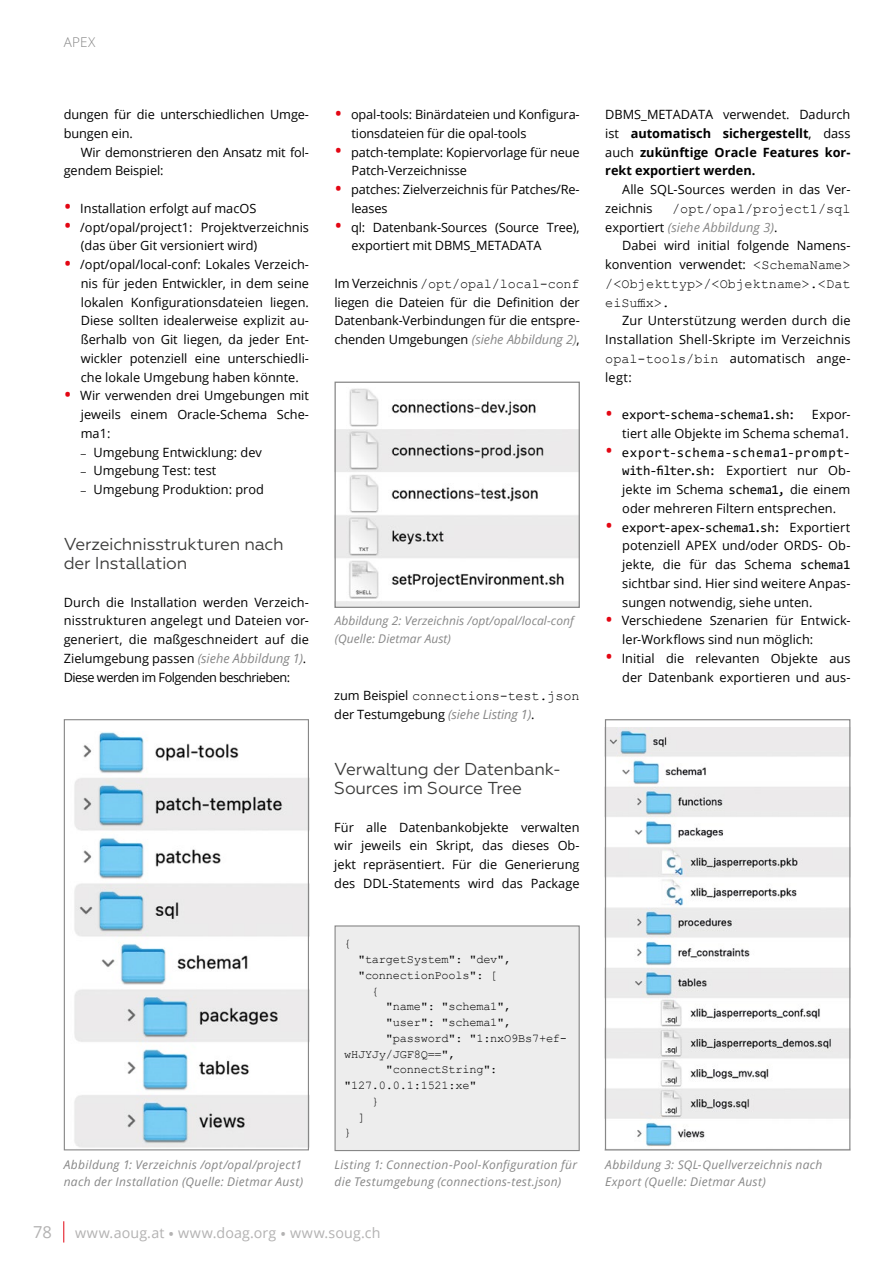
<style>
.page{position:relative;width:893px;height:1263px;background:#fff}
.page>*{position:absolute;margin:0;border:0;box-sizing:border-box;transform-origin:0 0}
.t1{font:17.25px/18.8px "Geometria";letter-spacing:-.015em;color:#3c3c3b}
.t2{font:16.5px "Open Sans";color:#b3b2b2}
.t3{font:14.25px "Open Sans";letter-spacing:.01em;color:#b3b2b2}
.t4{font:13.5px/18.8px "Courier New";color:#000}
.t5{font:13.5px "Consolas";color:#000}
.t6{font:13.5px "Consolas";letter-spacing:.06em;color:#000}
.t7{font:300 13.5px "Open Sans";color:#878787}
.t8{font:12.75px/18.8px "Open Sans";color:#000}
.t9{font:700 12.75px/18.8px "Open Sans";color:#000;text-align:justify}
.t10{font:italic 12.75px "Open Sans";color:#878787}
.t11{font:italic 12px/17.2px "Open Sans";letter-spacing:.025em;color:#878787}
.t12{font:12px "Courier New";letter-spacing:-.02em;color:#000}
.t13{font:italic 12px/17.2px "Open Sans";letter-spacing:.005em;color:#878787}
.s1{font-size:21px;color:#e30613}
.s2{font-family:"Stone Serif Std";font-weight:500;font-size:10.5px}
.s3{font-style:italic;color:#878787}
.s4{font-family:"Open Sans";font-size:12.75px}
.s5{font-size:16.5px}
.s6{font-weight:400}
.s7{font-style:normal;color:#000}
.s8{font-family:"Courier New";font-size:13.5px}
.s9{font-family:"Open Sans";font-size:21px;color:#e30613}
.s10{font-family:"Consolas";font-size:13.5px}
</style>
<div class="page">
<svg style="left:63px;top:1221px;width:1px;height:21px"></svg>
<img style="left:74px;top:732px;width:233px;height:416px">
<div style="left:64px;top:719px;width:245px;height:431px;border:1px solid #878787"></div>
<img style="left:336px;top:388px;width:242px;height:218px">
<div style="left:334px;top:382px;width:246px;height:226px;border:1px solid #878787"></div>
<img style="left:607px;top:728px;width:241px;height:419px">
<div style="left:605px;top:719px;width:245px;height:431px;border:1px solid #878787"></div>
<div style="left:335px;top:926px;width:244px;height:224px;background:#ededed"></div>
<div style="left:334px;top:925px;width:246px;height:226px;border:1px solid #878787"></div>
<p class="t7" style="left:64px;top:33px;width:33px">APEX</p>
<p class="t8" style="left:64px;top:105px;width:247px">dungen für die unterschiedlichen Umge&shy;bungen ein.</p>
<p class="t8" style="left:64px;top:142px;width:247px;text-indent:17px">Wir demonstrieren den Ansatz mit fol&shy;gendem Beispiel:</p>
<p class="t8" style="left:64px;top:198px;width:194px"><span class="s1">•</span> Installation erfolgt auf macOS</p>
<p class="t8" style="left:81px;top:217px;width:230px;text-indent:-17px"><span class="s1">•</span> /opt/opal/project1: Projektverzeichnis (das über Git versioniert wird)</p>
<p class="t8" style="left:81px;top:255px;width:230px;text-align:justify;text-indent:-17px"><span class="s1">•</span> /opt/opal/local-conf: Lokales Verzeich&shy;nis für jeden Entwickler, in dem seine lokalen Konfigurationsdateien liegen.<br>Diese sollten idealerweise explizit au&shy;ßerhalb von Git liegen, da jeder Ent&shy;wickler potenziell eine unterschiedli&shy;che lokale Umgebung haben könnte.</p>
<p class="t8" style="left:81px;top:386px;width:230px;text-align:justify;text-indent:-17px"><span class="s1">•</span> Wir verwenden drei Umgebungen mit jeweils einem Oracle-Schema Sche&shy;ma1:</p>
<p class="t8" style="left:81px;top:442px;width:183px"><span class="s2">–</span> Umgebung Entwicklung: dev</p>
<p class="t8" style="left:81px;top:461px;width:137px"><span class="s2">–</span> Umgebung Test: test</p>
<p class="t8" style="left:81px;top:480px;width:185px"><span class="s2">–</span> Umgebung Produktion: prod</p>
<h1 class="t1" style="left:64px;top:535px;width:221px">Verzeichnisstrukturen nach der Installation</h1>
<p class="t8" style="left:64px;top:592px;width:247px">Durch die Installation werden Verzeich&shy;nisstrukturen angelegt und Dateien vor&shy;generiert, die maßgeschneidert auf die Zielumgebung passen <span class="s3">(siehe Abbildung 1)</span>.<br>Diese werden im Folgenden beschrieben:</p>
<p class="t11" style="left:64px;top:1156px;width:241px">Abbildung 1: Verzeichnis /opt/opal/project1 nach der Installation (Quelle: Dietmar Aust)</p>
<p class="t8" style="left:351px;top:105px;width:230px;text-indent:-17px"><span class="s1">•</span> opal-tools: Binärdateien und Konfigura&shy;tionsdateien für die opal-tools</p>
<p class="t8" style="left:351px;top:142px;width:230px;text-indent:-17px"><span class="s1">•</span> patch-template: Kopiervorlage für neue<br>Patch-Verzeichnisse</p>
<p class="t8" style="left:351px;top:180px;width:230px;text-indent:-17px"><span class="s1">•</span> patches: Zielverzeichnis für Patches/Re&shy;leases</p>
<p class="t8" style="left:351px;top:217px;width:230px;text-indent:-17px"><span class="s1">•</span> ql: Datenbank-Sources (Source Tree), exportiert mit DBMS_METADATA</p>
<p class="t4" style="left:334px;top:274px;width:247px"><span class="s4">Im Verzeichnis</span> /opt/opal/local-conf</p>
<p class="t8" style="left:334px;top:292px;width:247px;text-align:justify">liegen die Dateien für die Definition der Datenbank-Verbindungen für die entspre&shy;chenden Umgebungen <span class="s3">(siehe Abbildung 2)</span>,</p>
<p class="t13" style="left:335px;top:612px;width:241px">Abbildung 2: Verzeichnis /opt/opal/local-conf (Quelle: Dietmar Aust)</p>
<p class="t4" style="left:334px;top:686px;width:247px"><span class="s4">zum Beispiel</span> connections-test.json</p>
<p class="t8" style="left:334px;top:705px;width:202px">der Testumgebung <span class="s3">(siehe Listing 1)</span>.</p>
<h1 class="t1" style="left:334px;top:760px;width:228px">Verwaltung der Datenbank-<br>Sources im Source Tree</h1>
<p class="t8" style="left:334px;top:817px;width:247px;text-align:justify">Für alle Datenbankobjekte verwalten wir jeweils ein Skript, das dieses Ob&shy;jekt repräsentiert. Für die Generierung des DDL-Statements wird das Package</p>
<p class="t12" style="left:344px;top:936px;width:9px">{</p>
<p class="t12" style="left:358px;top:952px;width:155px">"targetSystem": "dev",</p>
<p class="t12" style="left:358px;top:968px;width:141px">"connectionPools": [</p>
<p class="t12" style="left:372px;top:983px;width:9px">{</p>
<p class="t12" style="left:386px;top:999px;width:127px">"name": "schema1",</p>
<p class="t12" style="left:386px;top:1015px;width:127px">"user": "schema1",</p>
<p class="t12" style="left:386px;top:1031px;width:183px">"password": "1:nxO9Bs7+ef-</p>
<p class="t12" style="left:344px;top:1046px;width:113px">wHJYJy/JGF8Q==",</p>
<p class="t12" style="left:386px;top:1062px;width:113px">"connectString":</p>
<p class="t12" style="left:344px;top:1078px;width:134px">"127.0.0.1:1521:xe"</p>
<p class="t12" style="left:372px;top:1094px;width:9px">}</p>
<p class="t12" style="left:358px;top:1109px;width:9px">]</p>
<p class="t12" style="left:344px;top:1125px;width:9px">}</p>
<p class="t11" style="left:334px;top:1156px;width:244px">Listing 1: Connection-Pool-Konfiguration für die Testumgebung (connections-test.json)</p>
<p class="t2" style="left:33px;top:1221px;width:20px">78</p>
<p class="t3" style="left:75px;top:1223px;width:307px">www.aoug.at <span class="s5">•</span> www.doag.org <span class="s5">•</span> www.soug.ch</p>
<p class="t9" style="left:605px;top:105px;width:247px"><span class="s6">DBMS_METADATA verwendet. Dadurch ist</span> automatisch sichergestellt<span class="s6">, dass auch</span> zukünftige Oracle Features kor&shy;rekt exportiert werden.</p>
<p class="t8" style="left:605px;top:180px;width:247px;text-indent:17px">Alle SQL-Sources werden in das Ver&shy;zeichnis</p>
<p class="t4" style="left:672px;top:199px;width:180px">/opt/opal/project1/sql</p>
<p class="t10" style="left:605px;top:218px;width:174px"><span class="s7">exportiert</span> (siehe Abbildung 3)<span class="s7">.</span></p>
<p class="t8" style="left:622px;top:236px;width:230px">Dabei wird initial folgende Namens-</p>
<p class="t8" style="left:605px;top:255px;width:247px">konvention verwendet: <span class="s8">&lt;SchemaName&gt;</span></p>
<p class="t4" style="left:605px;top:274px;width:247px">/&lt;Objekttyp&gt;/&lt;Objektname&gt;.&lt;Dat eiSuffix&gt;.</p>
<p class="t8" style="left:605px;top:311px;width:247px;text-align:justify;text-indent:17px">Zur Unterstützung werden durch die Installation Shell-Skripte im Verzeichnis <span class="s8">opal-tools/bin</span> automatisch ange&shy;legt:</p>
<p class="t5" style="left:605px;top:405px;width:192px"><span class="s9">•</span> export-schema-schema1.sh:</p>
<p class="t8" style="left:622px;top:405px;width:230px;text-align:right">Expor-<br>tiert alle Objekte im Schema schema1.</p>
<p class="t6" style="left:605px;top:443px;width:247px"><span class="s9">•</span> export-schema-schema1-prompt-</p>
<p class="t8" style="left:622px;top:461px;width:230px;text-align:justify"><span class="s10">with-filter.sh:</span> Exportiert nur Ob&shy;jekte im Schema <span class="s10">schema1,</span> die einem oder mehreren Filtern entsprechen.</p>
<p class="t5" style="left:605px;top:518px;width:247px"><span class="s9">•</span> export-apex-schema1.sh: <span class="s4">Exportiert</span></p>
<p class="t8" style="left:622px;top:536px;width:230px;text-align:justify">potenziell APEX und/oder ORDS- Ob&shy;jekte, die für das Schema <span class="s10">schema1 </span>sichtbar sind. Hier sind weitere Anpas&shy;sungen notwendig, siehe unten.</p>
<p class="t8" style="left:622px;top:611px;width:230px;text-indent:-17px"><span class="s1">•</span> Verschiedene Szenarien für Entwick&shy;ler-Workflows sind nun möglich:</p>
<p class="t8" style="left:605px;top:648px;width:247px;text-align:right"><span class="s1">•</span> Initial die relevanten Objekte aus der Datenbank exportieren und aus-</p>
<p class="t11" style="left:605px;top:1156px;width:219px">Abbildung 3: SQL-Quellverzeichnis nach<br>Export (Quelle: Dietmar Aust)</p>
</div>
